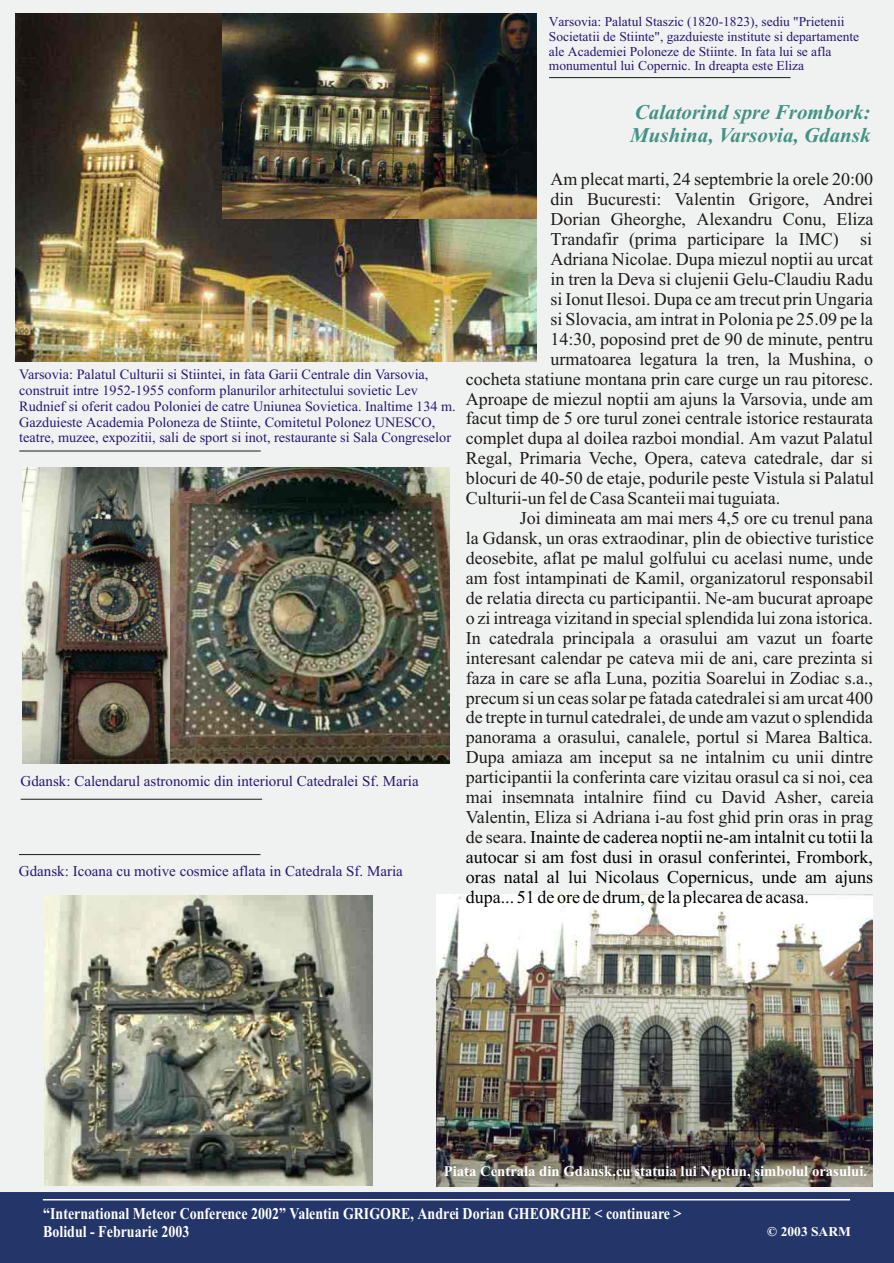
<style>
.page{position:relative;width:894px;height:1263px;background:#fff}
.page>*{position:absolute;margin:0;border:0;box-sizing:border-box;transform-origin:0 0}
.t1{font:italic 700 21px/23.2px "Times New Roman CE";color:#459185}
.t2{font:18px "Times New Roman CE";color:#1f1a17}
.t3{font:18px "Times New Roman CE";color:#000}
.t4{font:700 16.5px/18.3px "Times New Roman CE";color:#fff;scale:.85 1}
.t5{font:15px "Times New Roman CE";color:#291770}
.t6{font:700 14.7px "Times New Roman CE";color:#fff}
.t7{font:14.25px/15.8px "Times New Roman CE";color:#291770}
.t8{font:13.5px/15px "Times New Roman CE";color:#291770}
.t9{font:700 13.5px "Times New Roman CE";color:#fff}
.s1{color:#1f1a17}
</style>
<div class="page">
<div style="left:0;top:0;width:894px;height:1194px;background:#f0f2f2"></div>
<div style="left:0;top:1192px;width:894px;height:71px;background:#243669"></div>
<hr style="left:43px;top:1199px;width:807px;height:1px;background:#fff">
<img style="left:15px;top:13px;width:521px;height:348px">
<img style="left:436px;top:895px;width:436px;height:292px">
<img style="left:223px;top:13px;width:313px;height:205px">
<img style="left:22px;top:468px;width:151px;height:296px">
<img style="left:171px;top:468px;width:278px;height:295px">
<img style="left:44px;top:896px;width:329px;height:290px">
<hr style="left:21px;top:799px;width:241px;height:1px;background:#1f1a17">
<hr style="left:19px;top:451px;width:242px;height:1px;background:#1f1a17">
<hr style="left:19px;top:854px;width:241px;height:1px;background:#1f1a17">
<hr style="left:549px;top:77px;width:242px;height:1px;background:#1f1a17">
<p class="t8" style="left:549px;top:15px;width:312px">Varsovia: Palatul Staszic (1820-1823), sediu "Prietenii Societatii de Stiinte", gazduieste institute si departamente ale Academiei Poloneze de Stiinte. In fata lui se afla monumentul lui Copernic. In dreapta este Eliza</p>
<p class="t7" style="left:19px;top:368px;width:438px">Varsovia: Palatul Culturii si Stiintei, in fata Garii Centrale din Varsovia, construit intre 1952-1955 conform planurilor arhitectului sovietic Lev Rudnief si oferit cadou Poloniei de catre Uniunea Sovietica. Inaltime 134 m.<br>Gazduieste Academia Poloneza de Stiinte, Comitetul Polonez UNESCO, teatre, muzee, expozitii, sali de sport si inot, restaurante si Sala Congreselor</p>
<p class="t5" style="left:21px;top:775px;width:400px">Gdansk: Calendarul astronomic din interiorul Catedralei Sf. Maria</p>
<p class="t5" style="left:19px;top:865px;width:385px">Gdansk: Icoana cu motive cosmice aflata in Catedrala Sf. Maria</p>
<p class="t1" style="left:630px;top:103px;width:242px">Calatorind spre Frombork:<br>Mushina, Varsovia, Gdansk</p>
<p class="t2" style="left:550px;top:173px;width:324px">Am plecat marti, 24 septembrie la orele 20:00</p>
<p class="t2" style="left:550px;top:193px;width:324px">din Bucuresti: Valentin Grigore, Andrei</p>
<p class="t2" style="left:550px;top:213px;width:325px">Dorian Gheorghe, Alexandru Conu, Eliza</p>
<p class="t2" style="left:550px;top:233px;width:323px">Trandafir (prima participare la IMC) si</p>
<p class="t2" style="left:550px;top:253px;width:324px">Adriana Nicolae. Dupa miezul noptii au urcat</p>
<p class="t2" style="left:550px;top:272px;width:324px">in tren la Deva si clujenii Gelu-Claudiu Radu</p>
<p class="t2" style="left:550px;top:292px;width:324px">si Ionut Ilesoi. Dupa ce am trecut prin Ungaria</p>
<p class="t2" style="left:550px;top:312px;width:324px">si Slovacia, am intrat in Polonia pe 25.09 pe la</p>
<p class="t2" style="left:550px;top:332px;width:324px">14:30, poposind pret de 90 de minute, pentru</p>
<p class="t2" style="left:550px;top:352px;width:324px">urmatoarea legatura la tren, la Mushina, o</p>
<p class="t2" style="left:466px;top:372px;width:409px">cocheta statiune montana prin care curge un rau pitoresc.</p>
<p class="t2" style="left:466px;top:392px;width:409px">Aproape de miezul noptii am ajuns la Varsovia, unde am</p>
<p class="t2" style="left:466px;top:412px;width:409px">facut timp de 5 ore turul zonei centrale istorice restaurata</p>
<p class="t2" style="left:466px;top:432px;width:409px">complet dupa al doilea razboi mondial. Am vazut Palatul</p>
<p class="t2" style="left:466px;top:452px;width:409px">Regal, Primaria Veche, Opera, cateva catedrale, dar si</p>
<p class="t2" style="left:466px;top:472px;width:410px">blocuri de 40-50 de etaje, podurile peste Vistula si Palatul</p>
<p class="t2" style="left:466px;top:492px;width:316px">Culturii-un fel de Casa Scanteii mai tuguiata.</p>
<p class="t2" style="left:520px;top:512px;width:355px">Joi dimineata am mai mers 4,5 ore cu trenul pana</p>
<p class="t2" style="left:466px;top:532px;width:410px">la Gdansk, un oras extraodinar, plin de obiective turistice</p>
<p class="t2" style="left:466px;top:552px;width:409px">deosebite, aflat pe malul golfului cu acelasi nume, unde</p>
<p class="t2" style="left:466px;top:571px;width:409px">am fost intampinati de Kamil, organizatorul responsabil</p>
<p class="t2" style="left:466px;top:591px;width:409px">de relatia directa cu participantii. Ne-am bucurat aproape</p>
<p class="t2" style="left:466px;top:611px;width:409px">o zi intreaga vizitand in special splendida lui zona istorica.</p>
<p class="t2" style="left:466px;top:631px;width:409px">In catedrala principala a orasului am vazut un foarte</p>
<p class="t2" style="left:466px;top:651px;width:409px">interesant calendar pe cateva mii de ani, care prezinta si</p>
<p class="t2" style="left:466px;top:671px;width:409px">faza in care se afla Luna, pozitia Soarelui in Zodiac s.a.,</p>
<p class="t2" style="left:466px;top:691px;width:409px">precum si un ceas solar pe fatada catedralei si am urcat 400</p>
<p class="t2" style="left:466px;top:711px;width:409px">de trepte in turnul catedralei, de unde am vazut o splendida</p>
<p class="t2" style="left:466px;top:731px;width:409px">panorama a orasului, canalele, portul si Marea Baltica.</p>
<p class="t2" style="left:466px;top:751px;width:409px">Dupa amiaza am inceput sa ne intalnim cu unii dintre</p>
<p class="t2" style="left:466px;top:771px;width:409px">participantii la conferinta care vizitau orasul ca si noi, cea</p>
<p class="t2" style="left:466px;top:791px;width:410px">mai insemnata intalnire fiind cu David Asher, careia</p>
<p class="t2" style="left:466px;top:811px;width:409px">Valentin, Eliza si Adriana i-au fost ghid prin oras in prag</p>
<p class="t3" style="left:466px;top:831px;width:409px"><span class="s1">de seara.</span> Inainte de caderea noptii ne-am intalnit cu totii la</p>
<p class="t3" style="left:466px;top:851px;width:409px">autocar si am fost dusi in orasul conferintei, Frombork,</p>
<p class="t3" style="left:466px;top:870px;width:409px">oras natal al lui Nicolaus Copernicus, unde am ajuns</p>
<p class="t3" style="left:466px;top:890px;width:345px">dupa... 51 de ore de drum, de la plecarea de acasa.</p>
<p class="t6" style="left:444px;top:1166px;width:425px">Piata Centrala din Gdansk.cu statuia lui Neptun, simbolul orasului.</p>
<p class="t4" style="left:43px;top:1206px;width:753px">“International Meteor Conference 2002” Valentin GRIGORE, Andrei Dorian GHEORGHE &lt; continuare &gt;<br>Bolidul - Februarie 2003</p>
<p class="t9" style="left:767px;top:1226px;width:85px">© 2003 SARM</p>
</div>
